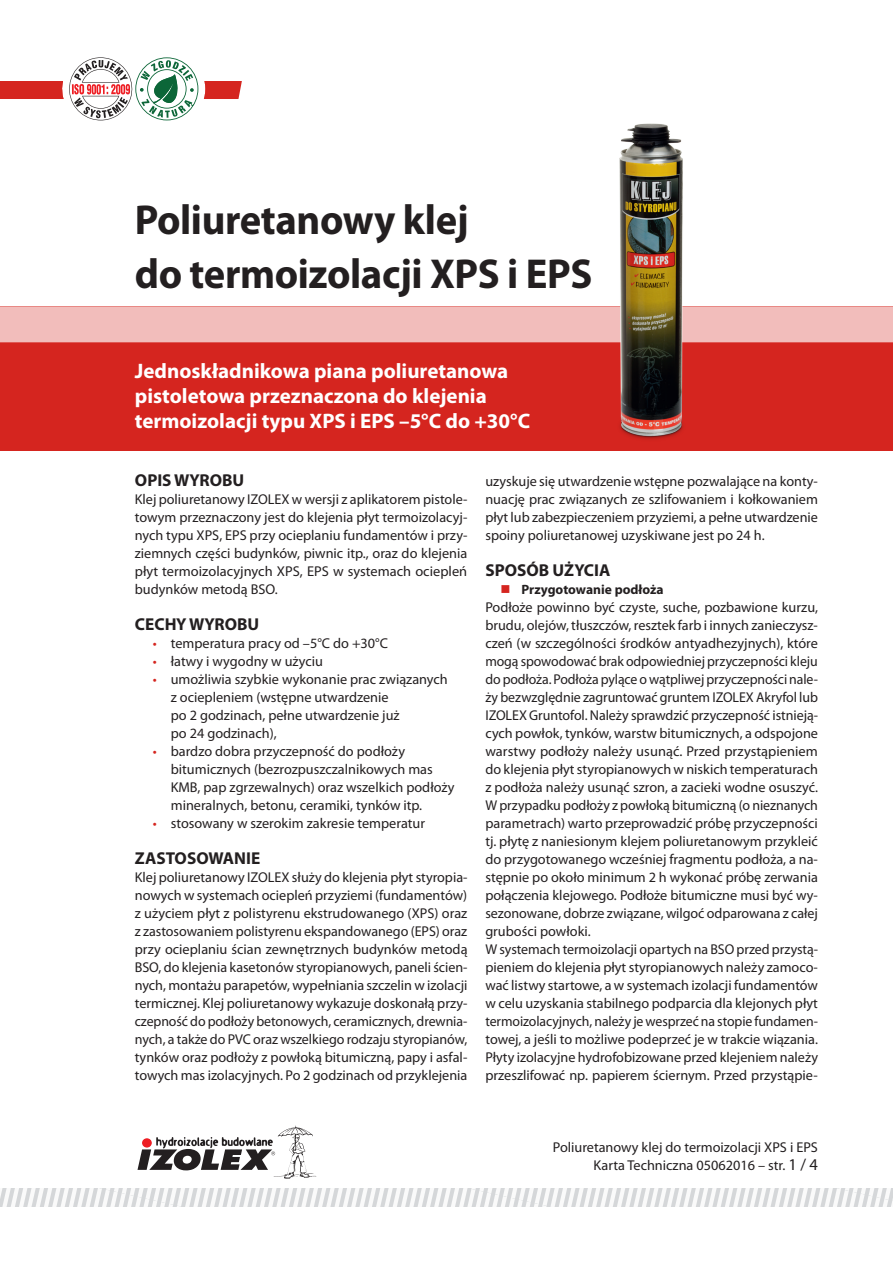
<style>
.page{position:relative;width:893px;height:1263px;background:#fff}
.page>*{position:absolute;margin:0;border:0;box-sizing:border-box;transform-origin:0 0}
.t1{font:700 42px/54px "Myriad Pro";letter-spacing:-.01em;color:#231f20}
.t2{font:700 21px/25.2px "Myriad Pro";color:#fff}
.t3{font:700 17.25px "Myriad Pro";color:#231f20}
.t4{font:14.25px/18px "Myriad Pro";color:#231f20;text-align:justify}
.t5{font:700 13.5px "Myriad Pro";color:#231f20}
.s1{color:#d5251f}
.s2{font-size:16.5px}
</style>
<div class="page">
<svg style="left:0;top:1188px;width:893px;height:18px"></svg>
<svg style="left:138px;top:1125px;width:178px;height:54px"></svg>
<svg style="left:0;top:57px;width:242px;height:64px"></svg>
<div style="left:0;top:306px;width:893px;height:144px;background:#d5251f"></div>
<div style="left:0;top:306px;width:893px;height:36px;background:#f2bdbb"></div>
<img style="left:602px;top:123px;width:99px;height:328px">
<h1 class="t1" style="left:135px;top:191px;width:459px">Poliuretanowy klej<br>do termoizolacji XPS i EPS</h1>
<h2 class="t2" style="left:135px;top:358px;width:397px">Jednoskładnikowa piana poliuretanowa pistoletowa przeznaczona do klejenia termoizolacji typu XPS i EPS –5°C do +30°C</h2>
<p class="t3" style="left:135px;top:469px;width:111px">OPIS WYROBU</p>
<p class="t4" style="left:135px;top:490px;width:334px">Klej poliuretanowy IZOLEX w wersji z aplikatorem pistole&shy;towym przeznaczony jest do klejenia płyt termoizolacyj&shy;nych typu XPS, EPS przy ocieplaniu fundamentów i przy&shy;ziemnych części budynków, piwnic itp., oraz do klejenia płyt termoizolacyjnych XPS, EPS w systemach ociepleń budynków metodą BSO.</p>
<p class="t3" style="left:135px;top:613px;width:126px">CECHY WYROBU</p>
<p class="t4" style="left:153px;top:634px;width:237px"><span class="s1">•</span> temperatura pracy od –5°C do +30°C</p>
<p class="t4" style="left:153px;top:652px;width:172px"><span class="s1">•</span> łatwy i wygodny w użyciu</p>
<p class="t4" style="left:171px;top:670px;width:279px;text-align:left;text-indent:-18px"><span class="s1">•</span> umożliwia szybkie wykonanie prac związanych z ociepleniem (wstępne utwardzenie<br>po 2 godzinach, pełne utwardzenie już<br>po 24 godzinach),</p>
<p class="t4" style="left:171px;top:742px;width:285px;text-align:left;text-indent:-18px"><span class="s1">•</span> bardzo dobra przyczepność do podłoży bitumicznych (bezrozpuszczalnikowych mas KMB, pap zgrzewalnych) oraz wszelkich podłoży mineralnych, betonu, ceramiki, tynków itp.</p>
<p class="t4" style="left:153px;top:814px;width:274px"><span class="s1">•</span> stosowany w szerokim zakresie temperatur</p>
<p class="t3" style="left:135px;top:847px;width:127px">ZASTOSOWANIE</p>
<p class="t4" style="left:135px;top:868px;width:334px">Klej poliuretanowy IZOLEX służy do klejenia płyt styropia&shy;nowych w systemach ociepleń przyziemi (fundamentów) z użyciem płyt z polistyrenu ekstrudowanego (XPS) oraz z zastosowaniem polistyrenu ekspandowanego (EPS) oraz przy ocieplaniu ścian zewnętrznych budynków metodą BSO, do klejenia kasetonów styropianowych, paneli ścien&shy;nych, montażu parapetów, wypełniania szczelin w izolacji termicznej. Klej poliuretanowy wykazuje doskonałą przy&shy;czepność do podłoży betonowych, ceramicznych, drewnia&shy;nych, a także do PVC oraz wszelkiego rodzaju styropianów, tynków oraz podłoży z powłoką bitumiczną, papy i asfal&shy;towych mas izolacyjnych. Po 2 godzinach od przyklejenia</p>
<p class="t4" style="left:485px;top:472px;width:334px">uzyskuje się utwardzenie wstępne pozwalające na konty&shy;nuację prac związanych ze szlifowaniem i kołkowaniem płyt lub zabezpieczeniem przyziemi, a pełne utwardzenie spoiny poliuretanowej uzyskiwane jest po 24 h.</p>
<p class="t3" style="left:486px;top:559px;width:126px">SPOSÓB UŻYCIA</p>
<p class="t5" style="left:500px;top:581px;width:165px"><span class="s1">■</span> Przygotowanie podłoża</p>
<p class="t4" style="left:485px;top:598px;width:334px;text-align:left">Podłoże powinno być czyste, suche, pozbawione kurzu, brudu, olejów, tłuszczów, resztek farb i innych zanieczysz&shy;czeń (w szczególności środków antyadhezyjnych), które mogą spowodować brak odpowiedniej przyczepności kleju do podłoża. Podłoża pylące o wątpliwej przyczepności nale&shy;ży bezwzględnie zagruntować gruntem IZOLEX Akryfol lub IZOLEX Gruntofol. Należy sprawdzić przyczepność istnieją&shy;cych powłok, tynków, warstw bitumicznych, a odspojone warstwy podłoży należy usunąć. Przed przystąpieniem do klejenia płyt styropianowych w niskich temperaturach z podłoża należy usunąć szron, a zacieki wodne osuszyć.<br>W przypadku podłoży z powłoką bitumiczną (o nieznanych parametrach) warto przeprowadzić próbę przyczepności tj. płytę z naniesionym klejem poliuretanowym przykleić do przygotowanego wcześniej fragmentu podłoża, a na&shy;stępnie po około minimum 2 h wykonać próbę zerwania połączenia klejowego. Podłoże bitumiczne musi być wy&shy;sezonowane, dobrze związane, wilgoć odparowana z całej grubości powłoki.<br>W systemach termoizolacji opartych na BSO przed przystą&shy;pieniem do klejenia płyt styropianowych należy zamoco&shy;wać listwy startowe, a w systemach izolacji fundamentów w celu uzyskania stabilnego podparcia dla klejonych płyt termoizolacyjnych, należy je wesprzeć na stopie fundamen&shy;towej, a jeśli to możliwe podeprzeć je w trakcie wiązania.<br>Płyty izolacyjne hydrofobizowane przed klejeniem należy przeszlifować np. papierem ściernym. Przed przystąpie-</p>
<p class="t4" style="left:553px;top:1138px;width:267px;text-align:right">Poliuretanowy klej do termoizolacji XPS i EPS<br>Karta Techniczna 05062016 – str. <span class="s2">1 / 4</span></p>
</div>
